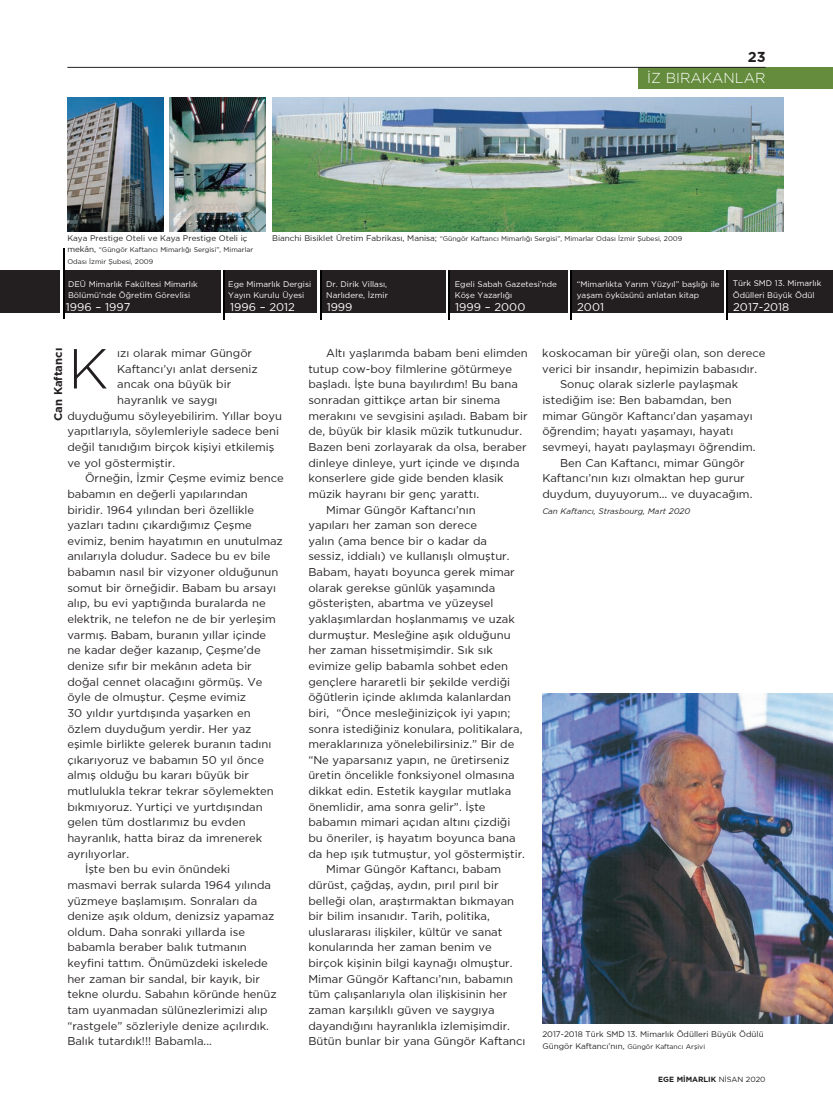
<style>
.page{position:relative;width:833px;height:1117px;background:#fff}
.page>*{position:absolute;margin:0;border:0;box-sizing:border-box;transform-origin:0 0}
.t1{font:300 56.25px "Gotham TRUN";color:#231f20}
.t2{font:300 14.38px "Gotham TRUN";color:#fff}
.t3{font:700 14.38px "Gotham TRUN";color:#231f20}
.metin{font:11.25px/15.6px "Gotham TRUN";color:#231f20}
.t4{font:11.25px "Gotham TRUN";color:#fff}
.isimsoyad{font:700 11.25px "Gotham TRUN";color:#231f20}
.resim_alti{font:8.12px/11.2px "Gotham TRUN";color:#fff}
.resim_alti-2{font:8.12px "Gotham TRUN";color:#231f20}
.metinsonu_kisiadi{font:italic 8.12px "Gotham TRUN";color:#231f20}
.t5{font:700 7.5px "Gotham TRUN";color:#231f20}
.resim_alti-3{font:6.88px/11.2px "Gotham TRUN";color:#231f20}
.s1{font-size:8.12px}
.s2{font-weight:400}
</style>
<div class="page">
<div style="left:638px;top:67px;width:195px;height:22px;background:#648c3c"></div>
<hr style="left:67px;top:67px;width:698px;height:1px;background:#231f20">
<div style="left:0;top:270px;width:833px;height:42px;background:#231f20"></div>
<hr style="left:61px;top:245px;width:3px;height:68px;background:#fff">
<hr style="left:63px;top:248px;width:2px;height:70px;background:#000">
<hr style="left:221px;top:268px;width:4px;height:49px;background:#fff">
<hr style="left:223px;top:270px;width:2px;height:49px;background:#000">
<hr style="left:317px;top:266px;width:4px;height:51px;background:#fff">
<hr style="left:320px;top:270px;width:1px;height:49px;background:#000">
<hr style="left:446px;top:266px;width:3px;height:51px;background:#fff">
<hr style="left:448px;top:270px;width:2px;height:49px;background:#000">
<hr style="left:568px;top:267px;width:3px;height:50px;background:#fff">
<hr style="left:570px;top:270px;width:2px;height:49px;background:#000">
<hr style="left:724px;top:268px;width:3px;height:49px;background:#fff">
<hr style="left:726px;top:270px;width:2px;height:49px;background:#000">
<img style="left:67px;top:97px;width:97px;height:134px">
<img style="left:169px;top:97px;width:97px;height:134px">
<img style="left:273px;top:97px;width:510px;height:134px">
<img style="left:542px;top:693px;width:291px;height:330px">
<p class="t3" style="left:747px;top:48px;width:19px">23</p>
<p class="t2" style="left:647px;top:70px;width:120px">İZ BIRAKANLAR</p>
<p class="resim_alti-2" style="left:67px;top:234px;width:182px">Kaya Prestige Oteli ve Kaya Prestige Oteli iç</p>
<p class="resim_alti-3" style="left:67px;top:244px;width:187px"><span class="s1">mekân,</span> “Güngör Kaftancı Mimarlığı Sergisi”, Mimarlar<br>Odası İzmir Şubesi, 2009</p>
<p class="resim_alti-3" style="left:272px;top:233px;width:411px"><span class="s1">Bianchi Bisiklet Üretim Fabrikası, Manisa;</span> “Güngör Kaftancı Mimarlığı Sergisi”, Mimarlar Odası İzmir Şubesi, 2009</p>
<p class="resim_alti" style="left:68px;top:278px;width:131px">DEÜ Mimarlık Fakültesi Mimarlık<br>Bölümü’nde Öğretim Görevlisi</p>
<p class="t4" style="left:66px;top:300px;width:66px">1996 – 1997</p>
<p class="resim_alti" style="left:326px;top:278px;width:63px">Dr. Dirik Villası,<br>Narlıdere, İzmir</p>
<p class="resim_alti" style="left:228px;top:278px;width:84px">Ege Mimarlık Dergisi<br>Yayın Kurulu Üyesi</p>
<p class="t4" style="left:230px;top:301px;width:66px">1996 – 2012</p>
<p class="t4" style="left:327px;top:301px;width:27px">1999</p>
<p class="resim_alti" style="left:455px;top:278px;width:104px">Egeli Sabah Gazetesi’nde</p>
<p class="resim_alti" style="left:455px;top:289px;width:59px">Köşe Yazarlığı</p>
<p class="t4" style="left:455px;top:300px;width:72px">1999 – 2000</p>
<p class="resim_alti" style="left:577px;top:278px;width:144px">“Mimarlıkta Yarım Yüzyıl” başlığı ile yaşam öyküsünü anlatan kitap</p>
<p class="t4" style="left:577px;top:300px;width:28px">2001</p>
<p class="resim_alti" style="left:733px;top:278px;width:90px">Türk SMD 13. Mimarlık<br>Ödülleri Büyük Ödül</p>
<p class="t4" style="left:733px;top:300px;width:58px">2017-2018</p>
<p class="isimsoyad" style="left:52px;top:421px;width:75px;rotate:-90deg">Can Kaftancı</p>
<p class="metin" style="left:308px;top:345px;width:221px;text-indent:18px">Altı yaşlarımda babam beni elimden tutup cow-boy filmlerine götürmeye başladı. İşte buna bayılırdım! Bu bana sonradan gittikçe artan bir sinema merakını ve sevgisini aşıladı. Babam bir de, büyük bir klasik müzik tutkunudur.<br>Bazen beni zorlayarak da olsa, beraber dinleye dinleye, yurt içinde ve dışında konserlere gide gide benden klasik müzik hayranı bir genç yarattı.</p>
<p class="metin" style="left:308px;top:501px;width:218px;text-indent:18px">Mimar Güngör Kaftancı’nın<br>yapıları her zaman son derece<br>yalın (ama bence bir o kadar da sessiz, iddialı) ve kullanışlı olmuştur.<br>Babam, hayatı boyunca gerek mimar olarak gerekse günlük yaşamında gösterişten, abartma ve yüzeysel yaklaşımlardan hoşlanmamış ve uzak durmuştur. Mesleğine aşık olduğunu her zaman hissetmişimdir. Sık sık evimize gelip babamla sohbet eden gençlere hararetli bir şekilde verdiği öğütlerin içinde aklımda kalanlardan biri, “Önce mesleğiniziçok iyi yapın; sonra istediğiniz konulara, politikalara, meraklarınıza yönelebilirsiniz.” Bir de “Ne yaparsanız yapın, ne üretirseniz üretin öncelikle fonksiyonel olmasına dikkat edin. Estetik kaygılar mutlaka önemlidir, ama sonra gelir”. İşte babamın mimari açıdan altını çizdiği bu öneriler, iş hayatım boyunca bana da hep ışık tutmuştur, yol göstermiştir.</p>
<p class="metin" style="left:308px;top:861px;width:219px;text-indent:18px">Mimar Güngör Kaftancı, babam dürüst, çağdaş, aydın, pırıl pırıl bir belleği olan, araştırmaktan bıkmayan bir bilim insanıdır. Tarih, politika, uluslararası ilişkiler, kültür ve sanat konularında her zaman benim ve birçok kişinin bilgi kaynağı olmuştur.<br>Mimar Güngör Kaftancı’nın, babamın tüm çalışanlarıyla olan ilişkisinin her zaman karşılıklı güven ve saygıya dayandığını hayranlıkla izlemişimdir.<br>Bütün bunlar bir yana Güngör Kaftancı</p>
<p class="metin" style="left:117px;top:345px;width:136px">ızı olarak mimar Güngör</p>
<p class="metin" style="left:117px;top:361px;width:142px">Kaftancı’yı anlat derseniz</p>
<p class="metin" style="left:117px;top:376px;width:115px">ancak ona büyük bir</p>
<p class="metin" style="left:117px;top:392px;width:102px">hayranlık ve saygı</p>
<p class="metin" style="left:67px;top:407px;width:216px">duyduğumu söyleyebilirim. Yıllar boyu</p>
<p class="metin" style="left:67px;top:423px;width:213px">yapıtlarıyla, söylemleriyle sadece beni</p>
<p class="metin" style="left:67px;top:439px;width:208px">değil tanıdığım birçok kişiyi etkilemiş</p>
<p class="metin" style="left:67px;top:454px;width:109px">ve yol göstermiştir.</p>
<p class="metin" style="left:67px;top:470px;width:218px;text-indent:18px">Örneğin, İzmir Çeşme evimiz bence babamın en değerli yapılarından biridir. 1964 yılından beri özellikle yazları tadını çıkardığımız Çeşme evimiz, benim hayatımın en unutulmaz anılarıyla doludur. Sadece bu ev bile babamın nasıl bir vizyoner olduğunun somut bir örneğidir. Babam bu arsayı alıp, bu evi yaptığında buralarda ne elektrik, ne telefon ne de bir yerleşim varmış. Babam, buranın yıllar içinde<br>ne kadar değer kazanıp, Çeşme’de denize sıfır bir mekânın adeta bir doğal cennet olacağını görmüş. Ve öyle de olmuştur. Çeşme evimiz<br>30 yıldır yurtdışında yaşarken en özlem duyduğum yerdir. Her yaz eşimle birlikte gelerek buranın tadını çıkarıyoruz ve babamın 50 yıl önce almış olduğu bu kararı büyük bir mutlulukla tekrar tekrar söylemekten bıkmıyoruz. Yurtiçi ve yurtdışından gelen tüm dostlarımız bu evden hayranlık, hatta biraz da imrenerek ayrılıyorlar.</p>
<p class="metin" style="left:67px;top:861px;width:211px;text-indent:18px">İşte ben bu evin önündeki masmavi berrak sularda 1964 yılında yüzmeye başlamışım. Sonraları da denize aşık oldum, denizsiz yapamaz oldum. Daha sonraki yıllarda ise babamla beraber balık tutmanın keyfini tattım. Önümüzdeki iskelede her zaman bir sandal, bir kayık, bir tekne olurdu. Sabahın köründe henüz tam uyanmadan sülünezlerimizi alıp “rastgele” sözleriyle denize açılırdık.<br>Balık tutardık!!! Babamla...</p>
<p class="t1" style="left:68px;top:337px;width:42px">K</p>
<p class="metin" style="left:542px;top:345px;width:225px">koskocaman bir yüreği olan, son derece verici bir insandır, hepimizin babasıdır.</p>
<p class="metin" style="left:542px;top:376px;width:215px;text-indent:18px">Sonuç olarak sizlerle paylaşmak istediğim ise: Ben babamdan, ben mimar Güngör Kaftancı’dan yaşamayı öğrendim; hayatı yaşamayı, hayatı sevmeyi, hayatı paylaşmayı öğrendim.</p>
<p class="metin" style="left:542px;top:454px;width:212px;text-indent:18px">Ben Can Kaftancı, mimar Güngör<br>Kaftancı’nın kızı olmaktan hep gurur duydum, duyuyorum... ve duyacağım.</p>
<p class="metinsonu_kisiadi" style="left:542px;top:506px;width:149px">Can Kaftancı, Strasbourg, Mart 2020</p>
<p class="resim_alti-2" style="left:542px;top:1029px;width:223px">2017-2018 Türk SMD 13. Mimarlık Ödülleri Büyük Ödülü</p>
<p class="resim_alti-3" style="left:542px;top:1040px;width:164px"><span class="s1">Güngör Kaftancı’nın,</span> Güngör Kaftancı Arşivi</p>
<p class="t5" style="left:658px;top:1074px;width:109px">EGE M‹MARLIK <span class="s2">NİSAN 2020</span></p>
</div>
